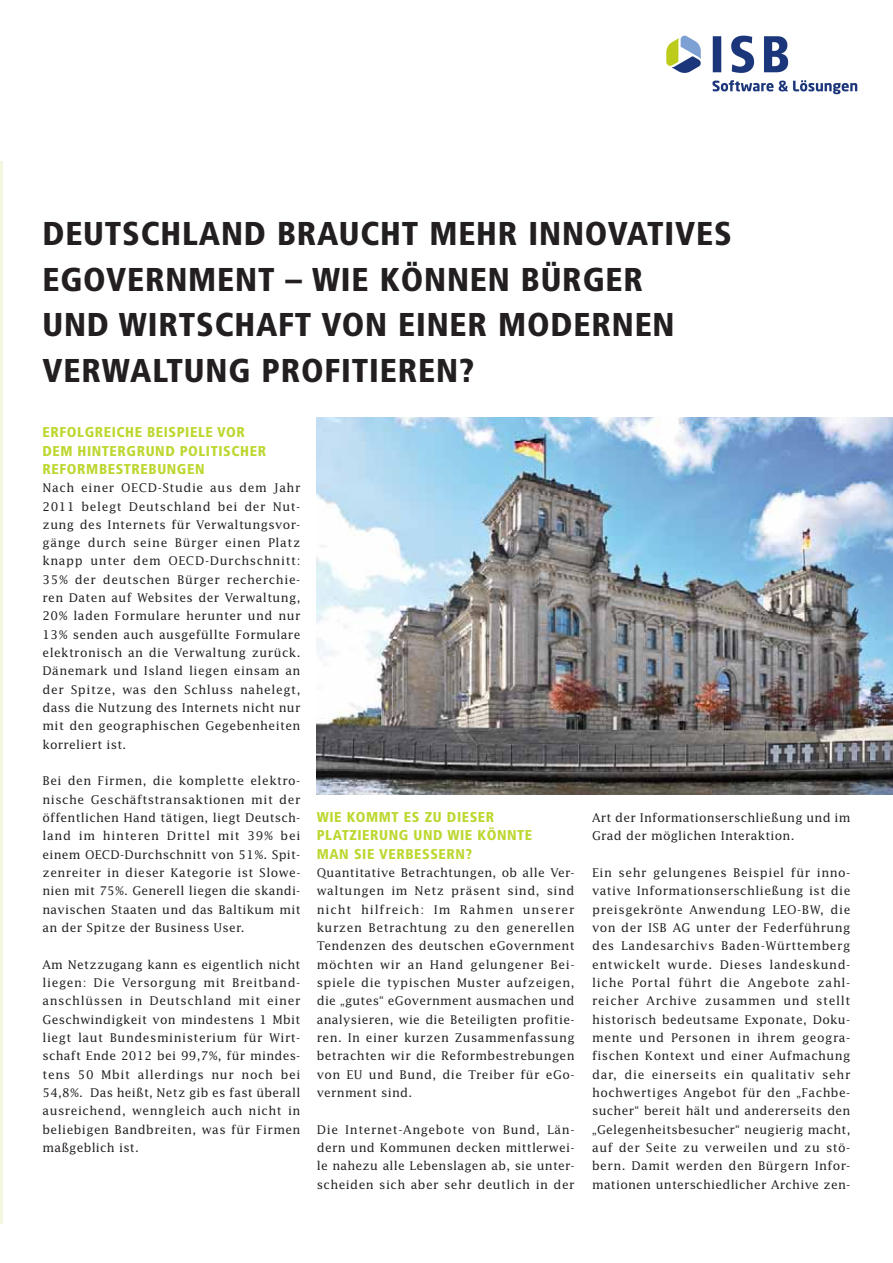
<style>
.page{position:relative;width:893px;height:1263px;background:#fff}
.page>*{position:absolute;margin:0;border:0;box-sizing:border-box;transform-origin:0 0}
.t1{font:900 condensed 33px/45.8px "Frutiger";letter-spacing:.025em;color:#231f20}
.t2{font:900 condensed 14.25px/18.3px "Frutiger";letter-spacing:.04em;color:#bed730}
.t3{font:12px/18.3px "Lucida";letter-spacing:.02em;color:#231f20;text-align:justify}
</style>
<div class="page">
<hr style="left:0;top:161px;width:2px;height:1063px;background:#f3f7df">
<img style="left:317px;top:418px;width:576px;height:376px">
<img style="left:666px;top:35px;width:192px;height:60px">
<h1 class="t1" style="left:43px;top:213px;width:691px">DEUTSCHLAND BRAUCHT MEHR INNOVATIVES<br>EGOVERNMENT – WIE KÖNNEN BÜRGER<br>UND WIRTSCHAFT VON EINER MODERNEN<br>VERWALTUNG PROFITIEREN?</h1>
<p class="t2" style="left:43px;top:424px;width:225px">ERFOLGREICHE BEISPIELE VOR<br>DEM HINTERGRUND POLITISCHER<br>REFORMBESTREBUNGEN</p>
<p class="t3" style="left:43px;top:480px;width:259px">Nach einer OECD-Studie aus dem Jahr 2011 belegt Deutschland bei der Nut&shy;zung des Internets für Verwaltungsvor&shy;gänge durch seine Bürger einen Platz knapp unter dem OECD-Durchschnitt:<br>35% der deutschen Bürger recherchie&shy;ren Daten auf Websites der Verwaltung, 20% laden Formulare herunter und nur 13% senden auch ausgefüllte Formulare elektronisch an die Verwaltung zurück.<br>Dänemark und Island liegen einsam an der Spitze, was den Schluss nahelegt, dass die Nutzung des Internets nicht nur mit den geographischen Gegebenheiten korreliert ist.</p>
<p class="t3" style="left:43px;top:773px;width:259px">Bei den Firmen, die komplette elektro&shy;nische Geschäftstransaktionen mit der öffentlichen Hand tätigen, liegt Deutsch&shy;land im hinteren Drittel mit 39% bei einem OECD-Durchschnitt von 51%. Spit&shy;zenreiter in dieser Kategorie ist Slowe&shy;nien mit 75%. Generell liegen die skandi&shy;navischen Staaten und das Baltikum mit an der Spitze der Business User.</p>
<p class="t3" style="left:43px;top:956px;width:259px">Am Netzzugang kann es eigentlich nicht liegen: Die Versorgung mit Breitband&shy;anschlüssen in Deutschland mit einer Geschwindigkeit von mindestens 1 Mbit liegt laut Bundesministerium für Wirt&shy;schaft Ende 2012 bei 99,7%, für mindes&shy;tens 50 Mbit allerdings nur noch bei 54,8%. Das heißt, Netz gib es fast überall ausreichend, wenngleich auch nicht in beliebigen Bandbreiten, was für Firmen maßgeblich ist.</p>
<p class="t2" style="left:317px;top:809px;width:217px">WIE KOMMT ES ZU DIESER<br>PLATZIERUNG UND WIE KÖNNTE<br>MAN SIE VERBESSERN?</p>
<p class="t3" style="left:317px;top:864px;width:259px">Quantitative Betrachtungen, ob alle Ver&shy;waltungen im Netz präsent sind, sind nicht hilfreich: Im Rahmen unserer kurzen Betrachtung zu den generellen Tendenzen des deutschen eGovernment möchten wir an Hand gelungener Bei&shy;spiele die typischen Muster aufzeigen, die „gutes“ eGovernment ausmachen und analysieren, wie die Beteiligten profitie&shy;ren. In einer kurzen Zusammenfassung betrachten wir die Reformbestrebungen von EU und Bund, die Treiber für eGo&shy;vernment sind.</p>
<p class="t3" style="left:317px;top:1121px;width:259px">Die Internet-Angebote von Bund, Län&shy;dern und Kommunen decken mittlerwei&shy;le nahezu alle Lebenslagen ab, sie unter&shy;scheiden sich aber sehr deutlich in der</p>
<p class="t3" style="left:592px;top:809px;width:260px">Art der Informationserschließung und im<br>Grad der möglichen Interaktion.</p>
<p class="t3" style="left:592px;top:864px;width:260px">Ein sehr gelungenes Beispiel für inno&shy;vative Informationserschließung ist die preisgekrönte Anwendung LEO-BW, die von der ISB AG unter der Federführung des Landesarchivs Baden-Württemberg entwickelt wurde. Dieses landeskund&shy;liche Portal führt die Angebote zahl&shy;reicher Archive zusammen und stellt historisch bedeutsame Exponate, Doku&shy;mente und Personen in ihrem geogra&shy;fischen Kontext und einer Aufmachung dar, die einerseits ein qualitativ sehr hochwertiges Angebot für den „Fachbe&shy;sucher“ bereit hält und andererseits den „Gelegenheitsbesucher“ neugierig macht, auf der Seite zu verweilen und zu stö&shy;bern. Damit werden den Bürgern Infor&shy;mationen unterschiedlicher Archive zen-</p>
</div>
